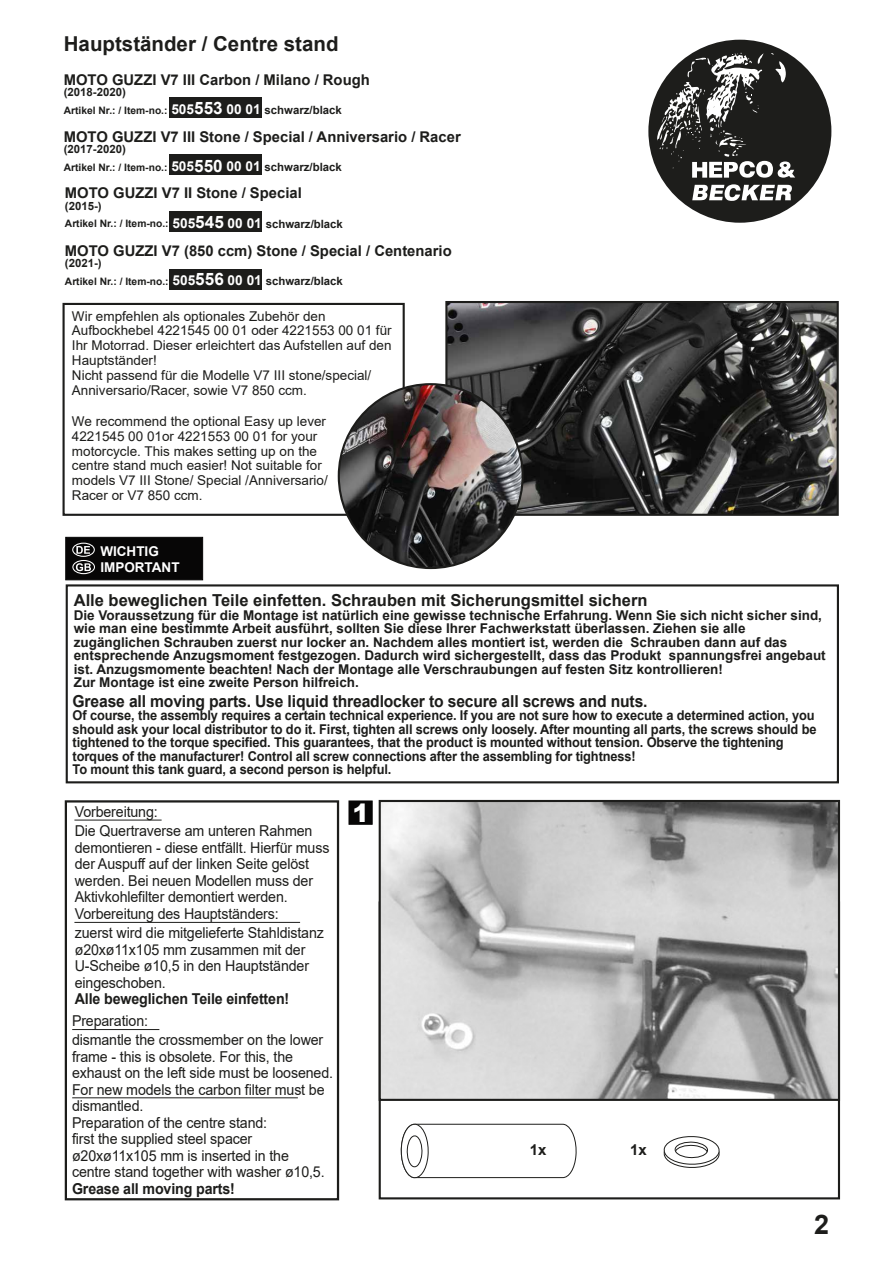
<style>
.page{position:relative;width:893px;height:1263px;background:#fff}
.page>*{position:absolute;margin:0;border:0;box-sizing:border-box;transform-origin:0 0}
.t1{font:700 27px "Arial";color:#1d1d1b}
.t2{font:900 25.2px "Arial";color:#fff}
.t3{font:700 20.55px "Arial";color:#1d1d1b}
.t4{font:700 16.5px "Arial";color:#1d1d1b;scale:.95 1}
.t5{font:700 16.5px "Arial";color:#1d1d1b}
.t6{font:15px/16.5px "Arial";letter-spacing:-.01em;color:#1d1d1b;scale:.95 1}
.t7{font:700 15px "Arial";letter-spacing:-.01em;color:#1d1d1b;scale:.95 1}
.t8{font:700 15px "Arial";letter-spacing:-.01em;color:#1d1d1b}
.t9{font:700 14.85px "Arial";color:#1d1d1b}
.t10{font:700 13.5px/13.5px "Arial";color:#1d1d1b}
.t11{font:700 13.5px/13.5px "Arial";color:#1d1d1b;scale:.95 1}
.t12{font:13.5px/14.9px "Arial";color:#1d1d1b}
.t13{font:700 13.5px/16.2px "Arial";color:#fff}
.t14{font:700 11.4px "Arial";color:#1d1d1b}
.t15{font:700 10.2px "Arial";color:#1d1d1b}
.s1{font-size:13.65px;color:#fff}
.s2{font-size:17.1px;color:#fff}
.s3{font-size:11.4px}
</style>
<div class="page">
<hr style="left:72px;top:1029px;width:87px;height:1px;background:#1d1d1b">
<hr style="left:72px;top:1097px;width:226px;height:1px;background:#1d1d1b">
<img style="left:382px;top:803px;width:455px;height:295px">
<div style="left:379px;top:800px;width:461px;height:301px;border:2px solid #1d1d1b"></div>
<div style="left:349px;top:801px;width:23px;height:23px;background:#070606"></div>
<hr style="left:74px;top:820px;width:88px;height:1px;background:#1d1d1b">
<div style="left:65px;top:800px;width:274px;height:400px;border:2px solid #1d1d1b"></div>
<hr style="left:74px;top:922px;width:226px;height:1px;background:#1d1d1b">
<svg style="left:400px;top:1123px;width:177px;height:56px"></svg>
<svg style="left:663px;top:1136px;width:57px;height:32px"></svg>
<div style="left:648px;top:40px;width:183px;height:183px;background:#1d1d1b;border-radius:50%"></div>
<svg style="left:692px;top:184px;width:100px;height:17px"></svg>
<svg style="left:656px;top:53px;width:139px;height:125px"></svg>
<div style="left:63px;top:303px;width:342px;height:213px;border:2px solid #1d1d1b"></div>
<img style="left:448px;top:304px;width:388px;height:209px">
<div style="left:445px;top:301px;width:394px;height:215px;border:2px solid #1d1d1b"></div>
<div style="left:169px;top:212px;width:93px;height:20px;background:#1d1d1b"></div>
<div style="left:169px;top:269px;width:93px;height:20px;background:#1d1d1b"></div>
<div style="left:169px;top:155px;width:93px;height:20px;background:#1d1d1b"></div>
<div style="left:169px;top:98px;width:93px;height:20px;background:#1d1d1b"></div>
<div style="left:66px;top:584px;width:773px;height:199px;border:2px solid #1d1d1b"></div>
<div style="left:65px;top:537px;width:138px;height:43px;background:#070606;border:1px solid #070606"></div>
<svg style="left:76px;top:546px;width:14px;height:8px"></svg>
<div style="left:72px;top:543px;width:23px;height:14px;border:1px solid #fff;border-radius:50%"></div>
<svg style="left:76px;top:563px;width:15px;height:8px"></svg>
<div style="left:72px;top:560px;width:23px;height:14px;border:1px solid #fff;border-radius:50%"></div>
<img style="left:339px;top:384px;width:184px;height:184px;border-radius:92px">
<h3 class="t3" style="left:64px;top:29px;width:276px">Hauptständer / Centre stand</h3>
<p class="t9" style="left:64px;top:69px;width:308px">MOTO GUZZI V7 III Carbon / Milano / Rough</p>
<p class="t14" style="left:64px;top:84px;width:64px">(2018-2020)</p>
<p class="t15" style="left:64px;top:103px;width:280px">Artikel Nr.: / Item-no.: <span class="s1">505</span><span class="s2">553</span> <span class="s1">00 01</span> <span class="s3">schwarz/black</span></p>
<p class="t9" style="left:64px;top:127px;width:398px">MOTO GUZZI V7 III Stone / Special / Anniversario / Racer</p>
<p class="t14" style="left:64px;top:141px;width:64px">(2017-2020)</p>
<p class="t15" style="left:64px;top:160px;width:280px">Artikel Nr.: / Item-no.: <span class="s1">505</span><span class="s2">550</span> <span class="s1">00 01</span> <span class="s3">schwarz/black</span></p>
<p class="t9" style="left:65px;top:183px;width:238px">MOTO GUZZI V7 II Stone / Special</p>
<p class="t14" style="left:65px;top:198px;width:38px">(2015-)</p>
<p class="t15" style="left:65px;top:217px;width:280px">Artikel Nr.: / Item-no.: <span class="s1">505</span><span class="s2">545</span> <span class="s1">00 01</span> <span class="s3">schwarz/black</span></p>
<p class="t9" style="left:65px;top:240px;width:388px">MOTO GUZZI V7 (850 ccm) Stone / Special / Centenario</p>
<p class="t14" style="left:65px;top:255px;width:38px">(2021-)</p>
<p class="t15" style="left:65px;top:274px;width:280px">Artikel Nr.: / Item-no.: <span class="s1">505</span><span class="s2">556</span> <span class="s1">00 01</span> <span class="s3">schwarz/black</span></p>
<p class="t12" style="left:72px;top:308px;width:321px">Wir empfehlen als optionales Zubehör den Aufbockhebel 4221545 00 01 oder 4221553 00 01 für Ihr Motorrad. Dieser erleichtert das Aufstellen auf den Hauptständer!<br>Nicht passend für die Modelle V7 III stone/special/ Anniversario/Racer, sowie V7 850 ccm.</p>
<p class="t12" style="left:72px;top:414px;width:257px">We recommend the optional Easy up lever 4221545 00 01or 4221553 00 01 for your motorcycle. This makes setting up on the centre stand much easier! Not suitable for models V7 III Stone/ Special /Anniversario/ Racer or V7 850 ccm.</p>
<p class="t13" style="left:100px;top:543px;width:81px">WICHTIG<br>IMPORTANT</p>
<p class="t5" style="left:74px;top:589px;width:575px">Alle beweglichen Teile einfetten. Schrauben mit Sicherungsmittel sichern</p>
<p class="t10" style="left:74px;top:608px;width:753px">Die Voraussetzung für die Montage ist natürlich eine gewisse technische Erfahrung. Wenn Sie sich nicht sicher sind, wie man eine bestimmte Arbeit ausführt, sollten Sie diese Ihrer Fachwerkstatt überlassen. Ziehen sie alle zugänglichen Schrauben zuerst nur locker an. Nachdem alles montiert ist, werden die Schrauben dann auf das entsprechende Anzugsmoment festgezogen. Dadurch wird sichergestellt, dass das Produkt spannungsfrei angebaut ist. Anzugsmomente beachten! Nach der Montage alle Verschraubungen auf festen Sitz kontrollieren!<br>Zur Montage ist eine zweite Person hilfreich.</p>
<p class="t4" style="left:73px;top:689px;width:607px">Grease all moving parts. Use liquid threadlocker to secure all screws and nuts.</p>
<p class="t11" style="left:73px;top:709px;width:785px">Of course, the assembly requires a certain technical experience. If you are not sure how to execute a determined action, you should ask your local distributor to do it. First, tighten all screws only loosely. After mounting all parts, the screws should be tightened to the torque specified. This guarantees, that the product is mounted without tension. Observe the tightening torques of the manufacturer! Control all screw connections after the assembling for tightness!<br>To mount this tank guard, a second person is helpful.</p>
<p class="t6" style="left:75px;top:803px;width:89px">Vorbereitung:</p>
<h2 class="t2" style="left:353px;top:794px;width:18px">1</h2>
<p class="t6" style="left:75px;top:822px;width:270px">Die Quertraverse am unteren Rahmen demontieren - diese entfällt. Hierfür muss der Auspuff auf der linken Seite gelöst werden. Bei neuen Modellen muss der Aktivkohlefilter demontiert werden.<br>Vorbereitung des Hauptständers:</p>
<p class="t6" style="left:75px;top:924px;width:264px">zuerst wird die mitgelieferte Stahldistanz ø20xø11x105 mm zusammen mit der<br>U-Scheibe ø10,5 in den Hauptständer eingeschoben.</p>
<p class="t7" style="left:75px;top:988px;width:227px">Alle beweglichen Teile einfetten!</p>
<p class="t6" style="left:72px;top:1010px;width:266px;line-height:19.5px">Preparation:<br>dismantle the crossmember on the lower</p>
<p class="t6" style="left:72px;top:1048px;width:276px">frame - this is obsolete. For this, the exhaust on the left side must be loosened.<br>For new models the carbon filter must be dismantled.<br>Preparation of the centre stand:<br>first the supplied steel spacer ø20xø11x105 mm is inserted in the<br>centre stand together with washer ø10,5.</p>
<p class="t7" style="left:72px;top:1178px;width:173px">Grease all moving parts!</p>
<p class="t8" style="left:530px;top:1139px;width:18px">1x</p>
<p class="t8" style="left:630px;top:1139px;width:18px">1x</p>
<h1 class="t1" style="left:814px;top:1205px;width:17px">2</h1>
</div>
